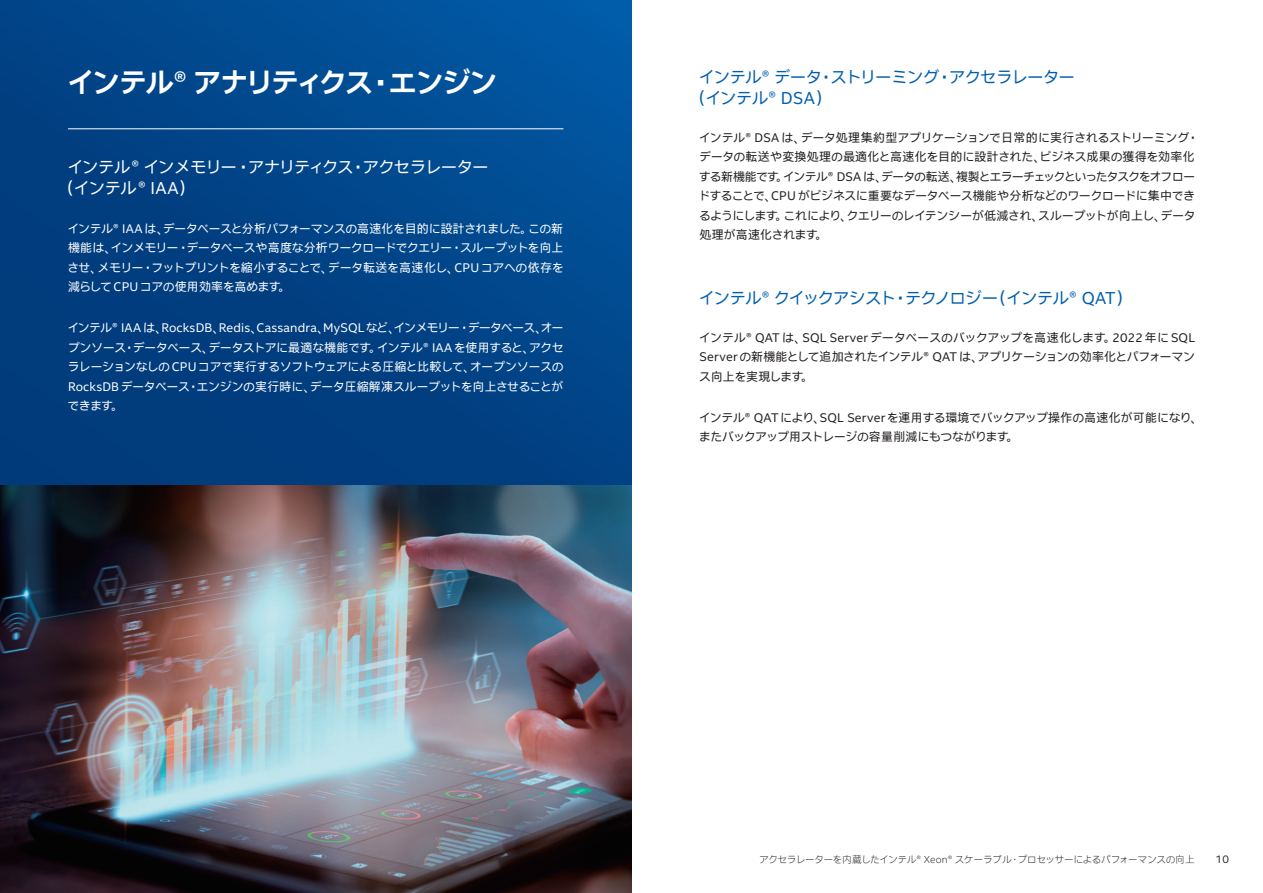
<style>
.page{position:relative;width:1263px;height:893px;background:#fff}
.page>*{position:absolute;margin:0;border:0;box-sizing:border-box;transform-origin:0 0}
.t1{font:700 28.5px "Intel Clear Jpn Prop";color:#fff}
.t2{font:16.5px/21px "Intel Clear Jpn Prop";letter-spacing:.02em;color:#015fae}
.t3{font:16.5px/21px "Intel Clear Jpn Prop";letter-spacing:.02em;color:#fff}
.t4{font:12px/19.5px "Intel Clear Jpn Prop";letter-spacing:.015em;color:#231f20;text-align:justify}
.t5{font:12px/19.5px "Intel Clear Jpn Prop";letter-spacing:.02em;color:#fff;text-align:justify}
.t6{font:10.5px "Intel Clear Jpn Prop";color:#2d2f2e}
.t7{font:300 9.75px "Intel Clear Jpn Prop";letter-spacing:.015em;color:#2d2f2e}
</style>
<div class="page">
<img style="left:0;top:485px;width:631px;height:408px">
<svg style="left:0;top:0;width:631px;height:485px;background:#014488"></svg>
<hr style="left:68px;top:128px;width:495px;height:1px;background:#fff">
<h1 class="t1" style="left:68px;top:63px;width:430px">インテル® アナリティクス・エンジン</h1>
<h2 class="t3" style="left:66px;top:157px;width:424px">インテル® インメモリー・アナリティクス・アクセラレーター（インテル® IAA）</h2>
<p class="t5" style="left:68px;top:219px;width:497px">インテル® IAA は、データベースと分析パフォーマンスの高速化を目的に設計されました。この新機能は、インメモリー・データベースや高度な分析ワークロードでクエリー・スループットを向上させ、メモリー・フットプリントを縮小することで、データ転送を高速化し、CPU コアへの依存を減らして CPU コアの使用効率を高めます。</p>
<p class="t5" style="left:68px;top:318px;width:497px">インテル® IAA は、RocksDB、Redis、Cassandra、MySQL など、インメモリー・データベース、オープンソース・データベース、データストアに最適な機能です。インテル® IAA を使用すると、アクセラレーションなしの CPU コアで実行するソフトウェアによる圧縮と比較して、オープンソースのRocksDB データベース・エンジンの実行時に、データ圧縮解凍スループットを向上させることができます。</p>
<h2 class="t2" style="left:697px;top:66px;width:379px">インテル® データ・ストリーミング・アクセラレーター（インテル® DSA）</h2>
<p class="t4" style="left:699px;top:128px;width:497px">インテル® DSA は、データ処理集約型アプリケーションで日常的に実行されるストリーミング・データの転送や変換処理の最適化と高速化を目的に設計された、ビジネス成果の獲得を効率化する新機能です。インテル® DSA は、データの転送、複製とエラーチェックといったタスクをオフロードすることで、CPU がビジネスに重要なデータベース機能や分析などのワークロードに集中できるようにします。これにより、クエリーのレイテンシーが低減され、スループットが向上し、データ処理が高速化されます。</p>
<h2 class="t2" style="left:699px;top:287px;width:426px">インテル® クイックアシスト・テクノロジー（インテル® QAT）</h2>
<p class="t4" style="left:699px;top:328px;width:497px">インテル® QAT は、 SQL Server データベースのバックアップを高速化します。 2022年に SQL Server の新機能として追加されたインテル® QAT は、アプリケーションの効率化とパフォーマンス向上を実現します。</p>
<p class="t4" style="left:699px;top:408px;width:498px">インテル® QAT により、SQL Server を運用する環境でバックアップ操作の高速化が可能になり、またバックアップ用ストレージの容量削減にもつながります。</p>
<p class="t7" style="left:759px;top:853px;width:437px">アクセラレーターを内蔵したインテル® Xeon® スケーラブル・プロセッサーによるパフォーマンスの向上</p>
<p class="t6" style="left:1215px;top:852px;width:15px">10</p>
</div>
